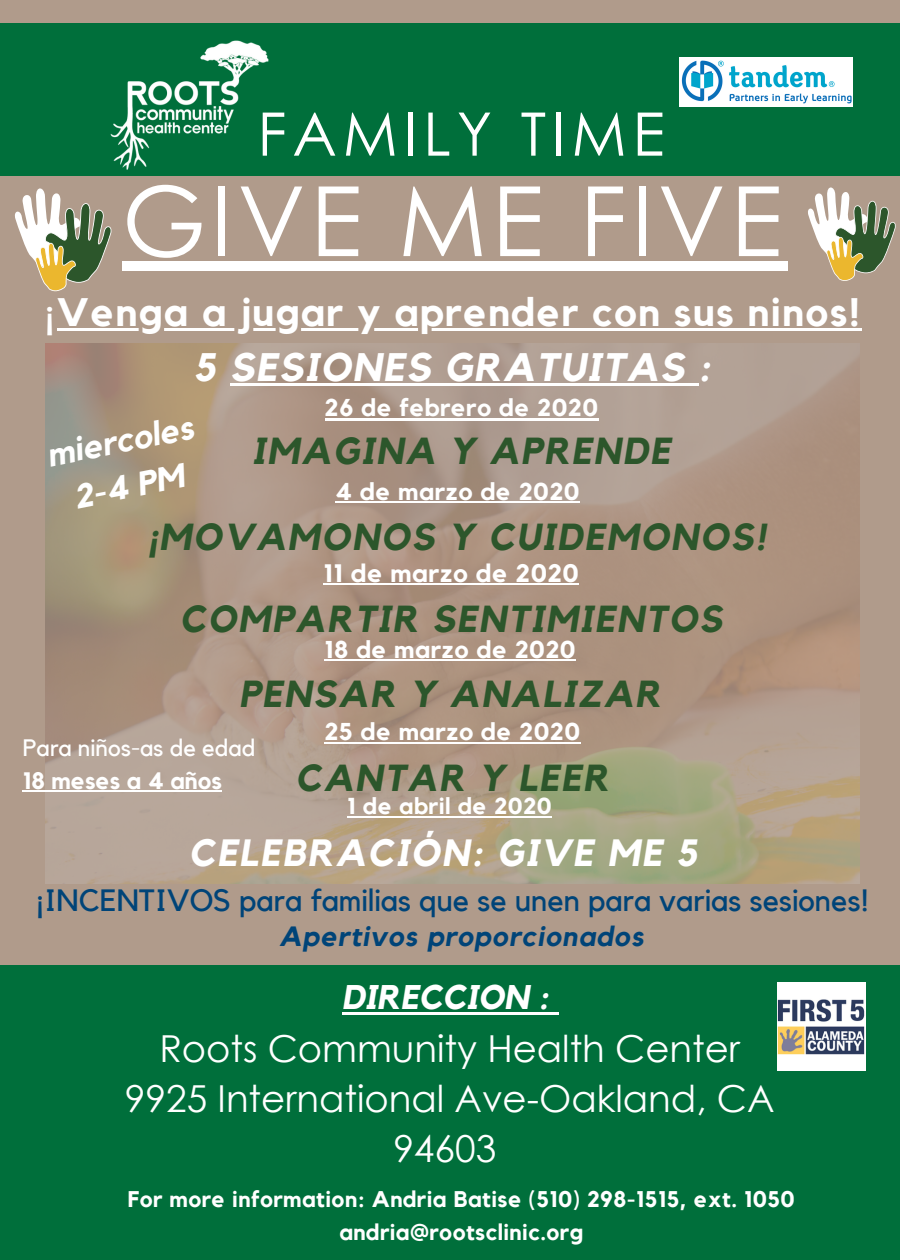
<style>
.page{position:relative;width:900px;height:1260px;background:#b09b8b}
.page>*{position:absolute;margin:0;border:0;box-sizing:border-box;transform-origin:0 0}
.t1{font:96.75px "Century Gothic";letter-spacing:.05em;color:#fff}
.t2{font:60px "Century Gothic";letter-spacing:.1em;color:#fff}
.t3{font:700 39.75px/54.8px "Kollektif";letter-spacing:.035em;color:#fff;text-align:center}
.t4{font:italic 700 38px "Kollektif";letter-spacing:.05em;color:#fff}
.t5{font:italic 700 37.5px "Kollektif";letter-spacing:.05em;color:#2c562b}
.t6{font:37.25px/50px "Century Gothic";color:#fff;text-align:center}
.t7{font:italic 700 34px "Kollektif";color:#fff}
.t8{font:italic 700 33.5px/46.5px "Kollektif";color:#fff;text-align:center}
.t9{font:30.75px "Kollektif";color:#004478}
.t10{font:italic 700 27.75px "Kollektif";letter-spacing:.035em;color:#004478}
.t11{font:700 25.25px "Kollektif";letter-spacing:.02em;color:#fff}
.t12{font:700 24.25px "Kollektif";letter-spacing:.02em;color:#fff}
.t13{font:23.75px "Kollektif";color:#fff}
.t14{font:700 23.75px "Kollektif";color:#fff}
.t15{font:700 23px "Kollektif";letter-spacing:.02em;color:#fff}
.t16{font:700 22.5px/34px "Kollektif";letter-spacing:.02em;color:#fff;text-align:center}
.s1{font-weight:400}
.s2{font-style:italic}
</style>
<div class="page">
<div style="left:0;top:966px;width:900px;height:294px;background:#006f3b"></div>
<hr style="left:342px;top:1012px;width:216px;height:3px;background:#fff">
<img style="left:45px;top:343px;width:814px;height:540px">
<div style="left:0;top:23px;width:900px;height:152px;background:#006f3b"></div>
<img style="left:105px;top:40px;width:169px;height:136px">
<svg style="left:808px;top:187px;width:88px;height:94px"></svg>
<svg style="left:14px;top:188px;width:98px;height:104px"></svg>
<img style="left:680px;top:57px;width:172px;height:49px">
<img style="left:777px;top:983px;width:89px;height:88px">
<div style="left:122px;top:261px;width:665px;height:9px;background:#fff"></div>
<hr style="left:57px;top:328px;width:805px;height:3px;background:#fff">
<hr style="left:230px;top:383px;width:468px;height:2px;background:#fff">
<hr style="left:335px;top:502px;width:245px;height:1px;background:#fff">
<hr style="left:323px;top:583px;width:256px;height:2px;background:#fff">
<hr style="left:324px;top:659px;width:252px;height:2px;background:#fff">
<hr style="left:324px;top:742px;width:257px;height:1px;background:#fff">
<hr style="left:347px;top:816px;width:205px;height:1px;background:#fff">
<hr style="left:325px;top:419px;width:274px;height:2px;background:#fff">
<hr style="left:23px;top:790px;width:199px;height:2px;background:#fff">
<h2 class="t2" style="left:257px;top:95px;width:409px">FAMILY TIME</h2>
<h1 class="t1" style="left:122px;top:159px;width:662px">GIVE ME FIVE</h1>
<p class="t3" style="left:44px;top:286px;width:817px"><span class="s1">¡</span>Venga a jugar y aprender con sus ninos!<br><span class="s2">5 SESIONES GRATUITAS :</span></p>
<p class="t8" style="left:43px;top:433px;width:150px;rotate:-11deg">miercoles<br>2-4 PM</p>
<p class="t12" style="left:325px;top:397px;width:275px">26 de febrero de 2020</p>
<p class="t5" style="left:252px;top:434px;width:420px">IMAGINA Y APRENDE</p>
<p class="t12" style="left:335px;top:481px;width:246px">4 de marzo de 2020</p>
<p class="t5" style="left:149px;top:520px;width:619px">¡MOVAMONOS Y CUIDEMONOS!</p>
<p class="t11" style="left:323px;top:562px;width:257px">11 de marzo de 2020</p>
<p class="t5" style="left:180px;top:601px;width:544px">COMPARTIR SENTIMIENTOS</p>
<p class="t12" style="left:324px;top:638px;width:253px">18 de marzo de 2020</p>
<p class="t5" style="left:239px;top:676px;width:424px">PENSAR Y ANALIZAR</p>
<p class="t13" style="left:23px;top:737px;width:234px">Para niños-as de edad</p>
<p class="t14" style="left:23px;top:769px;width:201px">18 meses a 4 años</p>
<p class="t12" style="left:324px;top:721px;width:257px">25 de marzo de 2020</p>
<p class="t5" style="left:296px;top:761px;width:315px">CANTAR Y LEER</p>
<p class="t15" style="left:347px;top:796px;width:206px">1 de abril de 2020</p>
<p class="t4" style="left:189px;top:835px;width:510px">CELEBRACIÓN: GIVE ME 5</p>
<p class="t9" style="left:36px;top:887px;width:834px">¡INCENTIVOS para familias que se unen para varias sesiones!</p>
<p class="t10" style="left:279px;top:923px;width:366px">Apertivos proporcionados</p>
<p class="t7" style="left:342px;top:982px;width:209px">DIRECCION :</p>
<p class="t6" style="left:125px;top:1022px;width:651px">Roots Community Health Center<br>9925 International Ave-Oakland, CA<br>94603</p>
<p class="t16" style="left:128px;top:1183px;width:668px">For more information: Andria Batise (510) 298-1515, ext. 1050 andria@rootsclinic.org</p>
</div>
